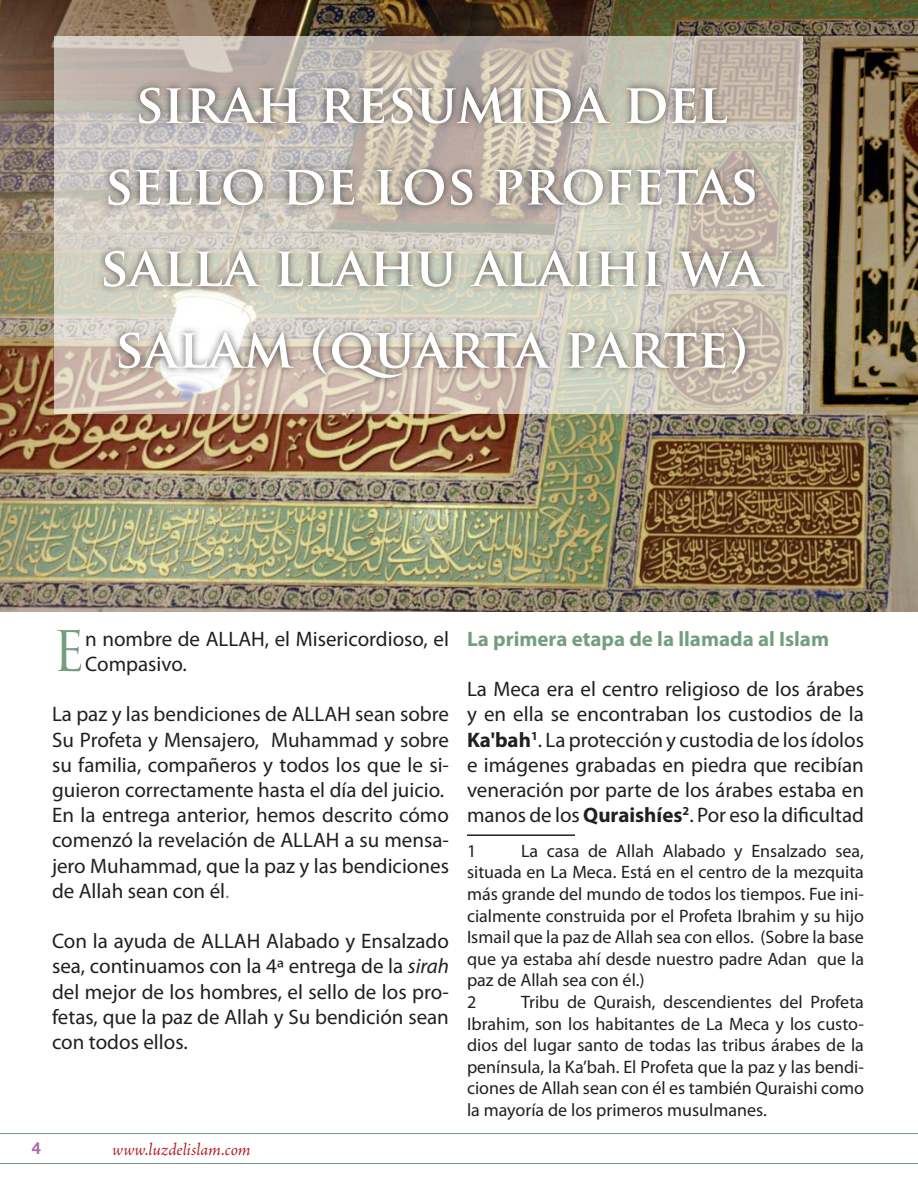
<style>
.page{position:relative;width:918px;height:1188px;background:#fff}
.page>*{position:absolute;margin:0;border:0;box-sizing:border-box;transform-origin:0 0}
.t1{font:54.45px "Trajan Pro";color:#759e80}
.t2{font:700 54px/81.6px "Trajan Pro";color:#fff;text-align:center}
.t3{font:21px/25.2px "Myriad Pro";color:#231f20}
.t4{font:700 21px "Myriad Pro";color:#759e80}
.t5{font:18px/21.6px "Myriad Pro";color:#231f20}
.t6{font:italic 18px "Adobe Jenson Pro";letter-spacing:-.005em;color:#b12227}
.t7{font:700 16.5px "Helvetica Neue";color:#a96bac}
.s1{color:#a96bac}
.s2{font-style:italic}
.s3{font-weight:700}
</style>
<div class="page">
<hr style="left:0;top:1133px;width:918px;height:1px;background:#759e80">
<hr style="left:0;top:1163px;width:918px;height:1px;background:#759e80">
<img style="left:0;top:0;width:918px;height:611px">
<svg style="left:55px;top:36px;width:748px;height:378px"></svg>
<div style="left:96px;top:79px;width:678px;height:307px;background:#231f20;opacity:.75"></div>
<hr style="left:467px;top:834px;width:108px;height:2px;background:#231f20">
<h2 class="t2" style="left:100px;top:63px;width:665px">SIRAH RESUMIDA DEL<br>SELLO DE LOS PROFETAS<br>SALLA LLAHU ALAIHI WA<br>SALAM (QUARTA PARTE)</h2>
<h1 class="t1" style="left:52px;top:617px;width:35px">E</h1>
<p class="t3" style="left:85px;top:626px;width:365px">n nombre de ALLAH, el Misericordioso, el<br>Compasivo.</p>
<p class="t3" style="left:52px;top:701px;width:399px">La paz y las bendiciones de ALLAH sean sobre Su Profeta y Mensajero, Muhammad y sobre su familia, compañeros y todos los que le si&shy;guieron correctamente hasta el día del juicio.<br>En la entrega anterior, hemos descrito cómo comenzó la revelación de ALLAH a su mensa&shy;jero Muhammad, que la paz y las bendiciones de Allah sean con él<span class="s1">.</span></p>
<p class="t3" style="left:52px;top:928px;width:398px;text-align:justify">Con la ayuda de ALLAH Alabado y Ensalzado sea, continuamos con la 4ª entrega de la <span class="s2">sirah </span>del mejor de los hombres, el sello de los pro&shy;fetas, que la paz de Allah y Su bendición sean con todos ellos.</p>
<p class="t7" style="left:32px;top:1138px;width:11px">4</p>
<p class="t6" style="left:112px;top:1139px;width:140px">www.luzdelislam.com</p>
<p class="t4" style="left:467px;top:625px;width:364px">La primera etapa de la llamada al Islam</p>
<p class="t3" style="left:467px;top:676px;width:399px;text-align:justify">La Meca era el centro religioso de los árabes y en ella se encontraban los custodios de la <span class="s3">Ka'bah</span><sup>1</sup>. La protección y custodia de los ídolos e imágenes grabadas en piedra que recibían veneración por parte de los árabes estaba en manos de los <span class="s3">Quraishíes</span><sup>2</sup>. Por eso la dificultad</p>
<p class="t5" style="left:467px;top:840px;width:11px">1</p>
<p class="t5" style="left:467px;top:840px;width:399px;text-indent:54px">La casa de Allah Alabado y Ensalzado sea, situada en La Meca. Está en el centro de la mezquita más grande del mundo de todos los tiempos. Fue ini&shy;cialmente construida por el Profeta Ibrahim y su hijo Ismail que la paz de Allah sea con ellos. (Sobre la base que ya estaba ahí desde nuestro padre Adan que la paz de Allah sea con él.)<br>2</p>
<p class="t5" style="left:467px;top:991px;width:398px;text-align:justify;text-indent:54px">Tribu de Quraish, descendientes del Profeta Ibrahim, son los habitantes de La Meca y los custo&shy;dios del lugar santo de todas las tribus árabes de la península, la Ka’bah. El Profeta que la paz y las bendi&shy;ciones de Allah sean con él es también Quraishi como la mayoría de los primeros musulmanes.</p>
</div>
